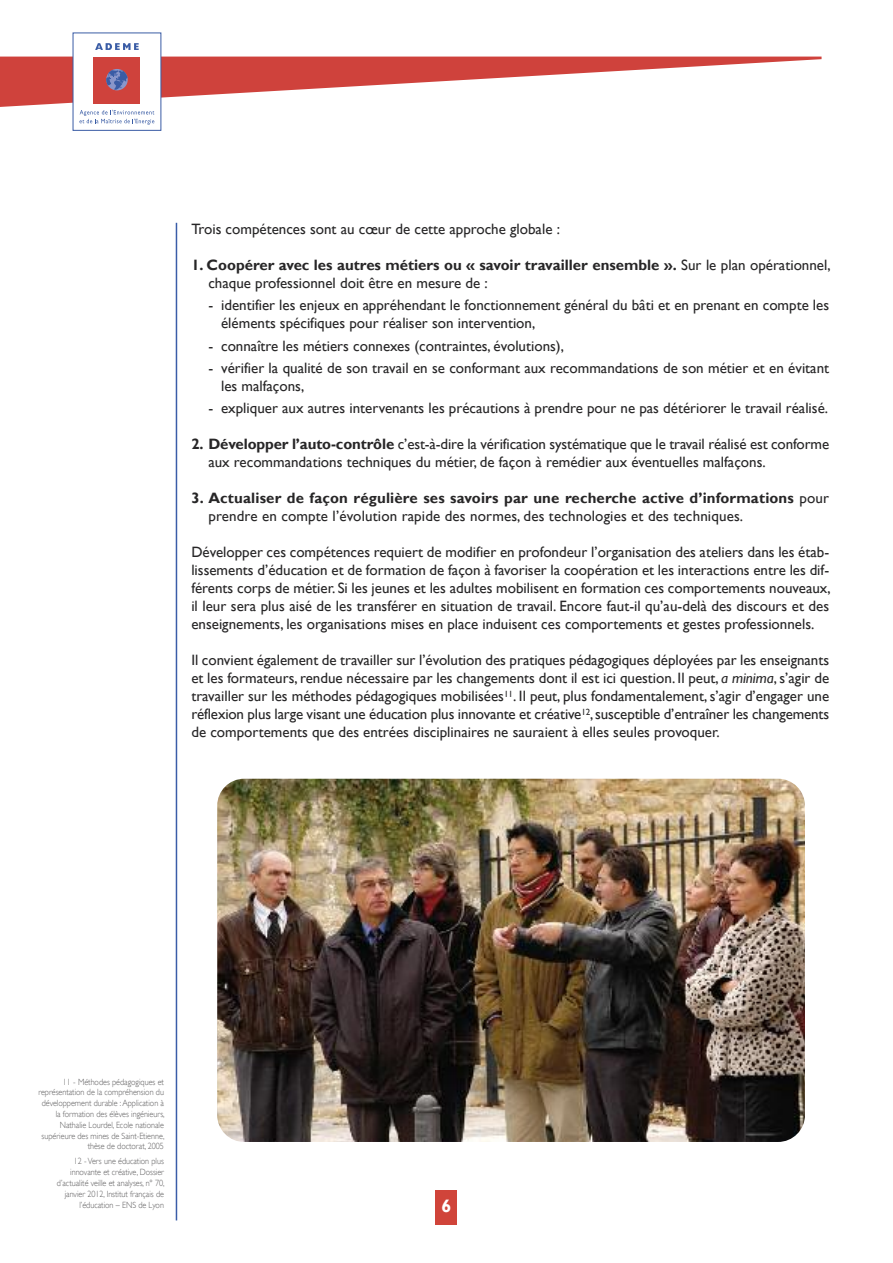
<style>
.page{position:relative;width:893px;height:1263px;background:#fff}
.page>*{position:absolute;margin:0;border:0;box-sizing:border-box;transform-origin:0 0}
.t1{font:700 18px "Gill Sans";color:#fff}
.t2{font:15px/18px "Gill Sans";color:#272627}
.t3{font:300 9px/10.8px "Gill Sans";color:#5d5c5d;text-align:right;scale:.9 1}
.s1{font-weight:700}
.s2{font-style:italic}
</style>
<div class="page">
<div style="left:73px;top:33px;width:88px;height:98px;border:1px solid #3a5ca5"></div>
<svg style="left:95px;top:43px;width:44px;height:7px"></svg>
<svg style="left:0;top:57px;width:821px;height:68px"></svg>
<hr style="left:176px;top:223px;width:1px;height:997px;background:#3a5da8">
<img style="left:217px;top:779px;width:588px;height:363px;border-radius:27px">
<div style="left:436px;top:1191px;width:21px;height:34px;background:#d0443a"></div>
<p class="t2" style="left:191px;top:220px;width:370px">Trois compétences sont au cœur de cette approche globale :</p>
<p class="t2" style="left:208px;top:256px;width:624px;text-indent:-17px"><span class="s1">1. Coopérer avec les autres métiers ou « savoir travailler ensemble ».</span> Sur le plan opérationnel, chaque professionnel doit être en mesure de :</p>
<p class="t2" style="left:221px;top:296px;width:610px;text-indent:-13px">- identifier les enjeux en appréhendant le fonctionnement général du bâti et en prenant en compte les éléments spécifiques pour réaliser son intervention,</p>
<p class="t2" style="left:208px;top:336px;width:357px">- connaître les métiers connexes (contraintes, évolutions),</p>
<p class="t2" style="left:221px;top:359px;width:610px;text-indent:-13px">- vérifier la qualité de son travail en se conformant aux recommandations de son métier et en évitant les malfaçons,</p>
<p class="t2" style="left:208px;top:399px;width:621px">- expliquer aux autres intervenants les précautions à prendre pour ne pas détériorer le travail réalisé.</p>
<p class="t2" style="left:208px;top:435px;width:622px;text-indent:-17px"><span class="s1">2. Développer l’auto-contrôle</span> c’est-à-dire la vérification systématique que le travail réalisé est conforme aux recommandations techniques du métier, de façon à remédier aux éventuelles malfaçons.</p>
<p class="t2" style="left:208px;top:489px;width:622px;text-indent:-17px"><span class="s1">3. Actualiser de façon régulière ses savoirs par une recherche active d’informations</span> pour prendre en compte l’évolution rapide des normes, des technologies et des techniques.</p>
<p class="t2" style="left:191px;top:543px;width:641px;text-align:justify">Développer ces compétences requiert de modifier en profondeur l’organisation des ateliers dans les étab&shy;lissements d’éducation et de formation de façon à favoriser la coopération et les interactions entre les dif&shy;férents corps de métier. Si les jeunes et les adultes mobilisent en formation ces comportements nouveaux, il leur sera plus aisé de les transférer en situation de travail. Encore faut-il qu’au-delà des discours et des enseignements, les organisations mises en place induisent ces comportements et gestes professionnels.</p>
<p class="t2" style="left:191px;top:651px;width:639px;text-align:justify">Il convient également de travailler sur l’évolution des pratiques pédagogiques déployées par les enseignants et les formateurs,rendue nécessaire par les changements dont il est ici question. Il peut, <span class="s2">a minima</span>,s’agir de travailler sur les méthodes pédagogiques mobilisées<sup>11</sup>. Il peut, plus fondamentalement, s’agir d’engager une réflexion plus large visant une éducation plus innovante et créative<sup>12</sup>,susceptible d’entraîner les changements de comportements que des entrées disciplinaires ne sauraient à elles seules provoquer.</p>
<p class="t3" style="left:38px;top:1076px;width:142px">11 - Méthodes pédagogiques et représentation de la compréhension du développement durable :Application à la formation des élèves ingénieurs, Nathalie Lourdel, Ecole nationale supérieure des mines de Saint-Etienne, thèse de doctorat, 2005</p>
<p class="t3" style="left:57px;top:1156px;width:121px">12 -Vers une éducation plus innovante et créative, Dossier d’actualité veille et analyses, n° 70, janvier 2012, Institut français de l’éducation – ENS de Lyon</p>
<p class="t1" style="left:441px;top:1195px;width:11px">6</p>
</div>
